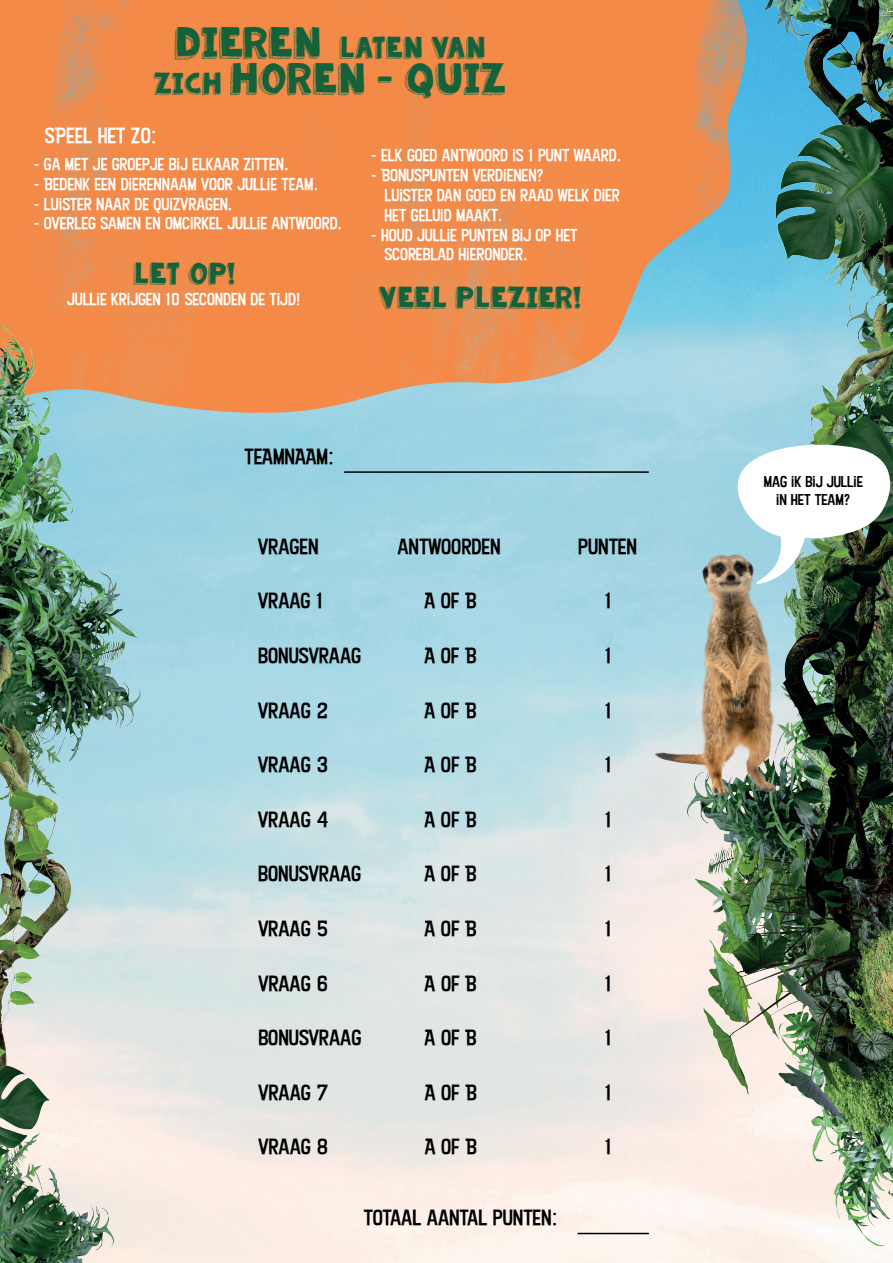
<style>
.page{position:relative;width:893px;height:1263px;background:#fff}
.page>*{position:absolute;margin:0;border:0;box-sizing:border-box;transform-origin:0 0}
.t1{font:30px "KG Summer Sunshine Blackout";color:#15623a}
.t2{font:21px "Kon Tiki Aloha JF";color:#000001}
.t3{font:21px "KG Summer Sunshine Blackout";color:#15623a}
.t4{font:21px "Kon Tiki Aloha JF";color:#fff}
.t5{font:16.5px/19.8px "Kon Tiki Aloha JF";color:#fff}
.t6{font:15px/18px "Kon Tiki JF Aloha";color:#000001;text-align:center}
.s1{font-size:30px}
.s2{font-size:21px}
</style>
<div class="page">
<img style="left:152px;top:413px;width:741px;height:850px">
<svg style="left:0;top:0;width:662px;height:413px;background:#ec8f53"></svg>
<hr style="left:345px;top:471px;width:303px;height:2px;background:#000001">
<hr style="left:578px;top:1233px;width:70px;height:1px;background:#000001">
<img style="left:662px;top:0;width:231px;height:1256px">
<img style="left:0;top:272px;width:152px;height:991px">
<svg style="left:735px;top:443px;width:158px;height:142px"></svg>
<img style="left:614px;top:535px;width:228px;height:277px">
<p class="t3" style="left:174px;top:39px;width:313px"><span class="s1">DIEREN</span> LATEN VAN</p>
<h1 class="t1" style="left:153px;top:67px;width:354px"><span class="s2">ZICH</span> HOREN - QUIZ</h1>
<p class="t4" style="left:45px;top:124px;width:113px">SPEEL HET ZO:</p>
<p class="t5" style="left:371px;top:145px;width:251px">- ELK GOED ANTWOORD IS 1 PUNT WAARD.</p>
<p class="t5" style="left:384px;top:165px;width:237px;text-indent:-13px">- BONUSPUNTEN VERDIENEN?<br>LUISTER DAN GOED EN RAAD WELK DIER<br>HET GELUID MAAKT.</p>
<p class="t5" style="left:384px;top:225px;width:195px;text-indent:-13px">- HOUD JULLIE PUNTEN BIJ OP HET<br>SCOREBLAD HIERONDER.</p>
<p class="t3" style="left:133px;top:266px;width:104px">Let op!</p>
<p class="t5" style="left:67px;top:289px;width:235px">JULLIE KRIJGEN 10 SECONDEN DE TIJD!</p>
<p class="t5" style="left:34px;top:154px;width:256px">- GA MET JE GROEPJE BIJ ELKAAR ZITTEN.</p>
<p class="t5" style="left:34px;top:174px;width:286px">- BEDENK EEN DIERENNAAM VOOR JULLIE TEAM.</p>
<p class="t5" style="left:34px;top:194px;width:200px">- LUISTER NAAR DE QUIZVRAGEN.</p>
<p class="t5" style="left:34px;top:213px;width:310px">- OVERLEG SAMEN EN OMCIRKEL JULLIE ANTWOORD.</p>
<p class="t3" style="left:378px;top:289px;width:205px">VEEL PLEZIER!</p>
<p class="t2" style="left:245px;top:444px;width:90px">TEAMNAAM:</p>
<p class="t2" style="left:258px;top:534px;width:62px">VRAGEN</p>
<p class="t2" style="left:397px;top:534px;width:105px">ANTWOORDEN</p>
<p class="t2" style="left:578px;top:534px;width:60px">PUNTEN</p>
<p class="t2" style="left:258px;top:589px;width:67px">VRAAG 1</p>
<p class="t2" style="left:424px;top:589px;width:53px">A OF B</p>
<p class="t2" style="left:605px;top:589px;width:8px">1</p>
<p class="t2" style="left:258px;top:643px;width:104px">BONUSVRAAG</p>
<p class="t2" style="left:424px;top:643px;width:53px">A OF B</p>
<p class="t2" style="left:605px;top:643px;width:8px">1</p>
<p class="t2" style="left:258px;top:698px;width:72px">VRAAG 2</p>
<p class="t2" style="left:424px;top:698px;width:53px">A OF B</p>
<p class="t2" style="left:605px;top:698px;width:8px">1</p>
<p class="t2" style="left:258px;top:752px;width:72px">VRAAG 3</p>
<p class="t2" style="left:425px;top:752px;width:53px">A OF B</p>
<p class="t2" style="left:605px;top:752px;width:8px">1</p>
<p class="t2" style="left:258px;top:807px;width:72px">VRAAG 4</p>
<p class="t2" style="left:425px;top:807px;width:53px">A OF B</p>
<p class="t2" style="left:605px;top:807px;width:8px">1</p>
<p class="t2" style="left:258px;top:862px;width:104px">BONUSVRAAG</p>
<p class="t2" style="left:425px;top:862px;width:53px">A OF B</p>
<p class="t2" style="left:605px;top:862px;width:8px">1</p>
<p class="t2" style="left:258px;top:916px;width:72px">VRAAG 5</p>
<p class="t2" style="left:425px;top:916px;width:53px">A OF B</p>
<p class="t2" style="left:605px;top:916px;width:8px">1</p>
<p class="t2" style="left:258px;top:971px;width:72px">VRAAG 6</p>
<p class="t2" style="left:425px;top:971px;width:53px">A OF B</p>
<p class="t2" style="left:605px;top:971px;width:8px">1</p>
<p class="t2" style="left:258px;top:1025px;width:104px">BONUSVRAAG</p>
<p class="t2" style="left:425px;top:1025px;width:53px">A OF B</p>
<p class="t2" style="left:605px;top:1025px;width:8px">1</p>
<p class="t2" style="left:258px;top:1080px;width:72px">VRAAG 7</p>
<p class="t2" style="left:425px;top:1080px;width:53px">A OF B</p>
<p class="t2" style="left:605px;top:1080px;width:8px">1</p>
<p class="t2" style="left:258px;top:1135px;width:72px">VRAAG 8</p>
<p class="t2" style="left:425px;top:1135px;width:53px">A OF B</p>
<p class="t2" style="left:605px;top:1135px;width:8px">1</p>
<p class="t2" style="left:364px;top:1205px;width:195px">TOTAAL AANTAL PUNTEN:</p>
<p class="t6" style="left:764px;top:473px;width:100px">MAG IK BIJ JULLIE<br>IN HET TEAM?</p>
</div>
